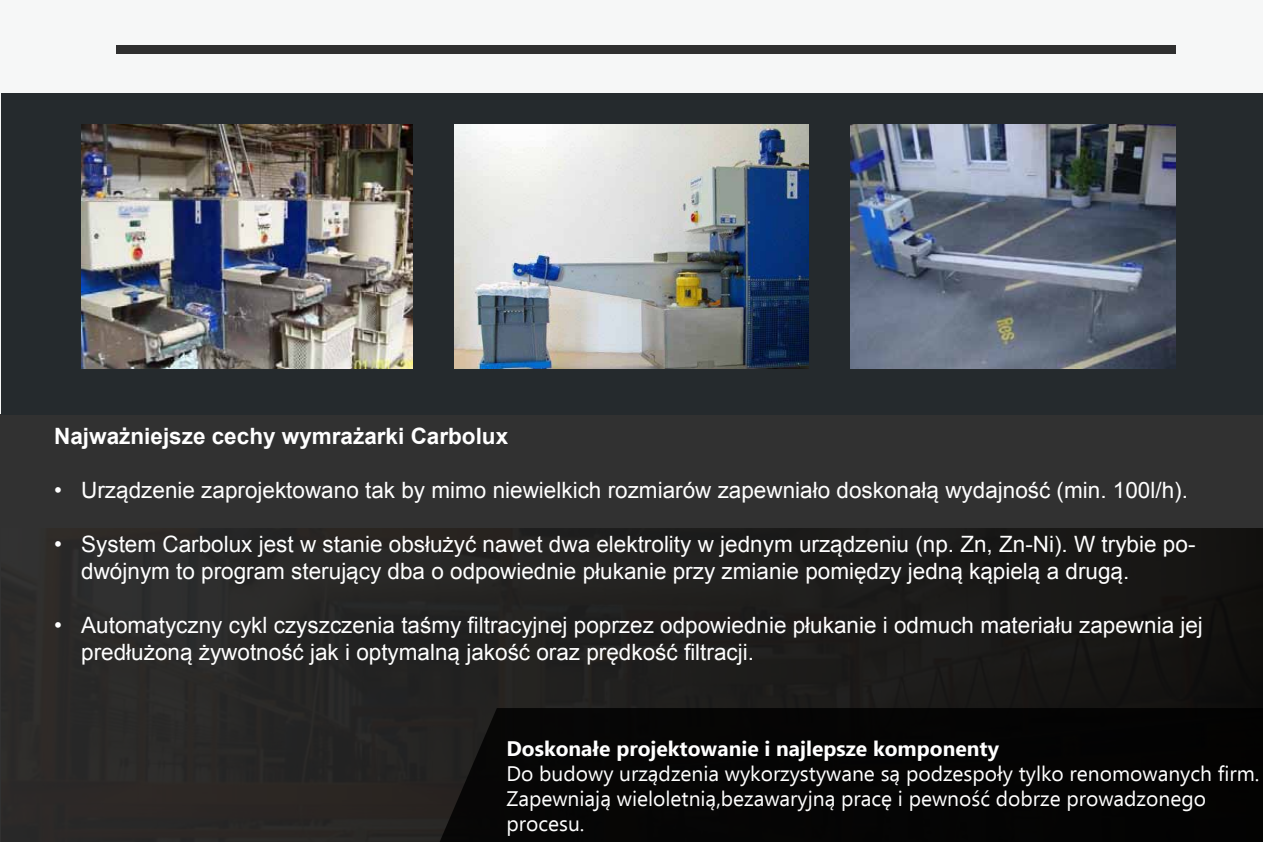
<style>
.page{position:relative;width:1263px;height:842px;background:#f6f7f7}
.page>*{position:absolute;margin:0;border:0;box-sizing:border-box;transform-origin:0 0}
.t1{font:22.5px/27px "Arial";color:#fff}
.t2{font:700 22.5px "Arial";color:#fff}
.t3{font:21px/25.2px "Ebrima";color:#fff}
.t4{font:700 21px "Ebrima";color:#fff}
</style>
<div class="page">
<div style="left:0;top:415px;width:1263px;height:113px;background:#313131"></div>
<div style="left:0;top:528px;width:1263px;height:314px;background:linear-gradient(to right,#2e2d2c,#141311)"></div>
<div style="left:434px;top:708px;width:829px;height:134px;background:#050505"></div>
<div style="left:1px;top:94px;width:1262px;height:321px;background:#252a2d"></div>
<div style="left:116px;top:45px;width:1059px;height:9px;background:#2f2f2f"></div>
<img style="left:82px;top:125px;width:331px;height:244px">
<img style="left:454px;top:125px;width:355px;height:244px">
<img style="left:850px;top:125px;width:325px;height:244px">
<p class="t2" style="left:54px;top:421px;width:455px">Najważniejsze cechy wymrażarki Carbolux</p>
<p class="t1" style="left:54px;top:477px;width:1135px">• Urządzenie zaprojektowano tak by mimo niewielkich rozmiarów zapewniało doskonałą wydajność (min. 100l/h).</p>
<p class="t1" style="left:81px;top:531px;width:1116px;text-indent:-27px">• System Carbolux jest w stanie obsłużyć nawet dwa elektrolity w jednym urządzeniu (np. Zn, Zn-Ni). W trybie po&shy;dwójnym to program sterujący dba o odpowiednie płukanie przy zmianie pomiędzy jedną kąpielą a drugą.</p>
<p class="t1" style="left:81px;top:612px;width:1123px;text-indent:-27px">• Automatyczny cykl czyszczenia taśmy filtracyjnej poprzez odpowiednie płukanie i odmuch materiału zapewnia jej predłużoną żywotność jak i optymalną jakość oraz prędkość filtracji.</p>
<p class="t4" style="left:506px;top:732px;width:494px">Doskonałe projektowanie i najlepsze komponenty</p>
<p class="t3" style="left:506px;top:762px;width:754px">Do budowy urządzenia wykorzystywane są podzespoły tylko renomowanych firm.<br>Zapewniają wieloletnią,bezawaryjną pracę i pewność dobrze prowadzonego procesu.</p>
</div>
